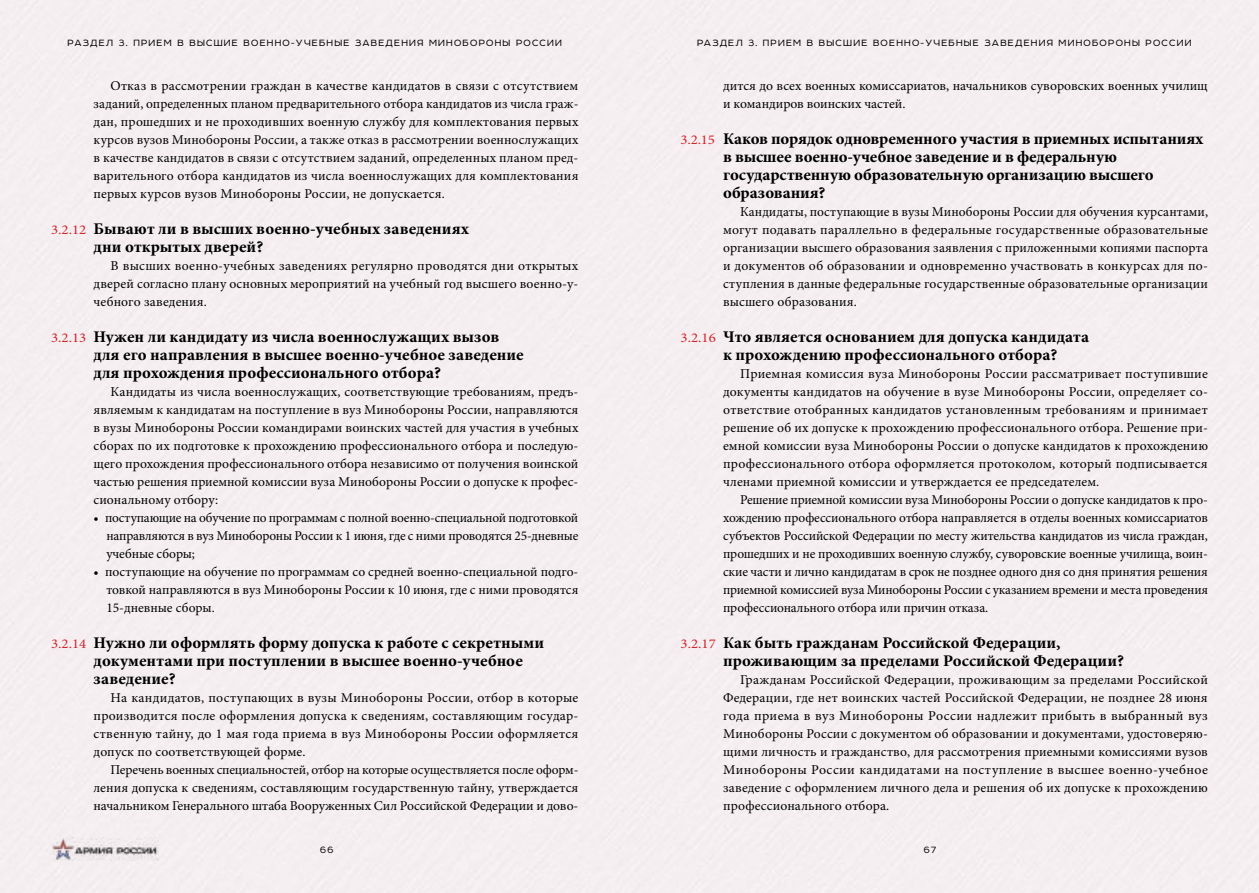
<style>
.page{position:relative;width:1259px;height:893px;background:#fff}
.page>*{position:absolute;margin:0;border:0;box-sizing:border-box;transform-origin:0 0}
.t1{font:700 condensed 16.5px/18px "Minion Pro";color:#000;scale:1.1 1}
.t2{font:13.5px/18px "Minion Pro";letter-spacing:.005em;color:#000;text-align:justify}
.t3{font:10.5px "Room";letter-spacing:.12em;color:#000}
.s1{font-weight:400;font-stretch:normal;font-size:13.5px;color:#d22329}
</style>
<div class="page">
<img style="left:52px;top:837px;width:106px;height:24px">
<p class="t3" style="left:68px;top:37px;width:496px">РАЗДЕЛ 3. ПРИЕМ В ВЫСШИЕ ВОЕННО-УЧЕБНЫЕ ЗАВЕДЕНИЯ МИНОБОРОНЫ РОССИИ</p>
<p class="t3" style="left:697px;top:37px;width:496px">РАЗДЕЛ 3. ПРИЕМ В ВЫСШИЕ ВОЕННО-УЧЕБНЫЕ ЗАВЕДЕНИЯ МИНОБОРОНЫ РОССИИ</p>
<p class="t2" style="left:94px;top:77px;width:486px;text-indent:17px">Отказ в рассмотрении граждан в качестве кандидатов в связи с отсутствием заданий, определенных планом предварительного отбора кандидатов из числа граж&shy;дан, прошедших и не проходивших военную службу для комплектования первых курсов вузов Минобороны России, а также отказ в рассмотрении военнослужащих в качестве кандидатов в связи с отсутствием заданий, определенных планом пред&shy;варительного отбора кандидатов из числа военнослужащих для комплектования первых курсов вузов Минобороны России, не допускается.</p>
<p class="t1" style="left:94px;top:220px;width:343px;text-indent:-43px"><span class="s1">3.2.12</span> Бывают ли в высших военно-учебных заведениях дни открытых дверей?</p>
<p class="t2" style="left:94px;top:257px;width:486px;text-indent:17px">В высших военно-учебных заведениях регулярно проводятся дни открытых дверей согласно плану основных мероприятий на учебный год высшего военно-у&shy;чебного заведения.</p>
<p class="t1" style="left:94px;top:328px;width:392px;text-indent:-43px"><span class="s1">3.2.13</span> Нужен ли кандидату из числа военнослужащих вызов для его направления в высшее военно-учебное заведение для прохождения профессионального отбора?</p>
<p class="t2" style="left:94px;top:383px;width:486px;text-indent:17px">Кандидаты из числа военнослужащих, соответствующие требованиям, предъ&shy;являемым к кандидатам на поступление в вуз Минобороны России, направляются в вузы Минобороны России командирами воинских частей для участия в учебных сборах по их подготовке к прохождению профессионального отбора и последую&shy;щего прохождения профессионального отбора независимо от получения воинской частью решения приемной комиссии вуза Минобороны России о допуске к профес&shy;сиональному отбору:</p>
<p class="t2" style="left:106px;top:509px;width:473px;text-indent:-13px">• поступающие на обучение по программам с полной военно-специальной подготовкой направляются в вуз Минобороны России к 1 июня, где с ними проводятся 25-дневные учебные сборы;</p>
<p class="t2" style="left:106px;top:563px;width:473px;text-indent:-13px">• поступающие на обучение по программам со средней военно-специальной подго&shy;товкой направляются в вуз Минобороны России к 10 июня, где с ними проводятся 15-дневные сборы.</p>
<p class="t1" style="left:94px;top:634px;width:411px;text-indent:-43px"><span class="s1">3.2.14</span> Нужно ли оформлять форму допуска к работе с секретными документами при поступлении в высшее военно-учебное заведение?</p>
<p class="t2" style="left:94px;top:689px;width:486px;text-indent:17px">На кандидатов, поступающих в вузы Минобороны России, отбор в которые производится после оформления допуска к сведениям, составляющим государ&shy;ственную тайну, до 1 мая года приема в вуз Минобороны России оформляется допуск по соответствующей форме.</p>
<p class="t2" style="left:94px;top:761px;width:486px;text-indent:17px">Перечень военных специальностей, отбор на которые осуществляется после оформ&shy;ления допуска к сведениям, составляющим государственную тайну, утверждается начальником Генерального штаба Вооруженных Сил Российской Федерации и дово-</p>
<p class="t2" style="left:723px;top:77px;width:486px">дится до всех военных комиссариатов, начальников суворовских военных училищ и командиров воинских частей.</p>
<p class="t1" style="left:723px;top:130px;width:438px;text-indent:-43px"><span class="s1">3.2.15</span> Каков порядок одновременного участия в приемных испытаниях в высшее военно-учебное заведение и в федеральную государственную образовательную организацию высшего образования?</p>
<p class="t2" style="left:723px;top:203px;width:486px;text-indent:17px">Кандидаты, поступающие в вузы Минобороны России для обучения курсантами, могут подавать параллельно в федеральные государственные образовательные организации высшего образования заявления с приложенными копиями паспорта и документов об образовании и одновременно участвовать в конкурсах для по&shy;ступления в данные федеральные государственные образовательные организации высшего образования.</p>
<p class="t1" style="left:723px;top:328px;width:334px;text-indent:-43px"><span class="s1">3.2.16</span> Что является основанием для допуска кандидата к прохождению профессионального отбора?</p>
<p class="t2" style="left:723px;top:365px;width:486px;text-indent:17px">Приемная комиссия вуза Минобороны России рассматривает поступившие документы кандидатов на обучение в вузе Минобороны России, определяет со&shy;ответствие отобранных кандидатов установленным требованиям и принимает решение об их допуске к прохождению профессионального отбора. Решение при&shy;емной комиссии вуза Минобороны России о допуске кандидатов к прохождению профессионального отбора оформляется протоколом, который подписывается членами приемной комиссии и утверждается ее председателем.</p>
<p class="t2" style="left:723px;top:491px;width:486px;text-indent:17px">Решение приемной комиссии вуза Минобороны России о допуске кандидатов к про&shy;хождению профессионального отбора направляется в отделы военных комиссариатов субъектов Российской Федерации по месту жительства кандидатов из числа граждан, прошедших и не проходивших военную службу, суворовские военные училища, воин&shy;ские части и лично кандидатам в срок не позднее одного дня со дня принятия решения приемной комиссией вуза Минобороны России с указанием времени и места проведения профессионального отбора или причин отказа.</p>
<p class="t1" style="left:723px;top:634px;width:366px;text-indent:-43px"><span class="s1">3.2.17</span> Как быть гражданам Российской Федерации, проживающим за пределами Российской Федерации?</p>
<p class="t2" style="left:723px;top:671px;width:486px;text-indent:17px">Гражданам Российской Федерации, проживающим за пределами Российской Федерации, где нет воинских частей Российской Федерации, не позднее 28 июня года приема в вуз Минобороны России надлежит прибыть в выбранный вуз Минобороны России с документом об образовании и документами, удостоверяю&shy;щими личность и гражданство, для рассмотрения приемными комиссиями вузов Минобороны России кандидатами на поступление в высшее военно-учебное заведение с оформлением личного дела и решения об их допуске к прохождению профессионального отбора.</p>
<p class="t3" style="left:320px;top:844px;width:15px">66</p>
<p class="t3" style="left:924px;top:844px;width:14px">67</p>
</div>
